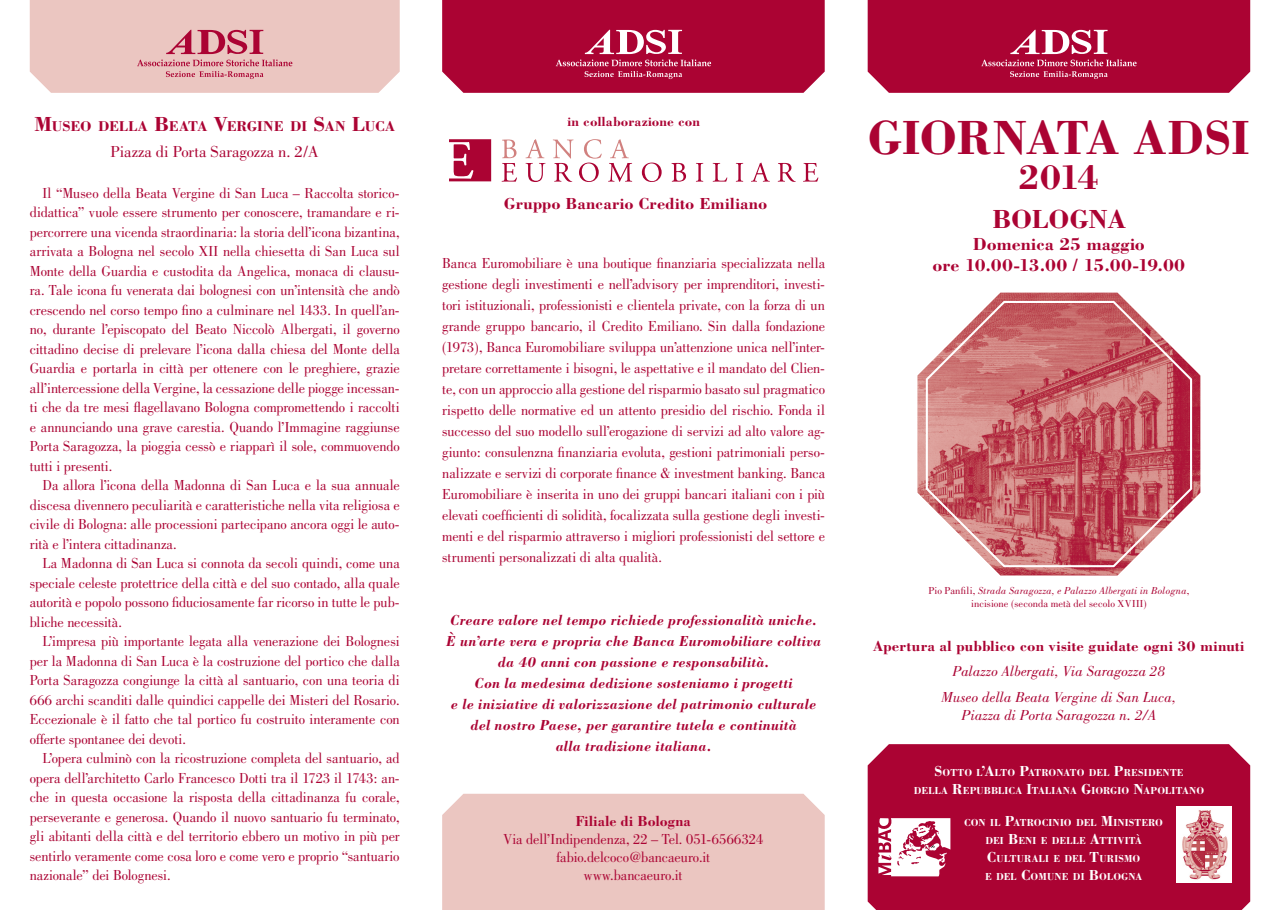
<style>
.page{position:relative;width:1280px;height:910px;background:#fff}
.page>*{position:absolute;margin:0;border:0;box-sizing:border-box;transform-origin:0 0}
.t1{font:700 49.5px "Bodoni";letter-spacing:-.015em;color:#ab0333}
.t2{font:700 36px "Bodoni";color:#ab0333}
.t3{font:700 27px "Bodoni";letter-spacing:-.01em;color:#ab0333}
.t4{font:700 18px "Bodoni";letter-spacing:-.005em;color:#ab0333}
.t5{font:700 16.5px "Bodoni";letter-spacing:.01em;color:#ab0333}
.t6{font:16.5px "Bodoni";color:#ab0333}
.t7{font:15px/19.5px "Bodoni";letter-spacing:-.005em;color:#ab0333;text-align:justify;scale:.95 1}
.t8{font:italic 700 15px/21px "Bodoni";letter-spacing:.02em;color:#ab0333;text-align:center;scale:.95 1}
.t9{font:italic 15px "Bodoni";letter-spacing:.005em;color:#ab0333}
.t10{font:700 15px "Bodoni";letter-spacing:.015em;color:#ab0333}
.t11{font:700 15px "Bodoni";letter-spacing:.015em;color:#ab0333;scale:.95 1}
.t12{font:700 14.7px "Bodoni";letter-spacing:.015em;color:#ab0333}
.t13{font:700 13.5px "Bodoni";letter-spacing:.01em;color:#ab0333}
.t14{font:700 10.5px "Bodoni";letter-spacing:.025em;color:#fff;scale:.95 1}
.t15{font:italic 10.5px "Bodoni";letter-spacing:.02em;color:#ab0333}
.t16{font:10.5px "Bodoni";letter-spacing:.005em;color:#ab0333}
.s1{font-size:21px}
.s2{font-style:normal}
.s3{font-size:15px}
</style>
<div class="page">
<div style="left:442px;top:794px;width:383px;height:116px;background:#ebc6c1"></div>
<div style="left:868px;top:744px;width:382px;height:166px;background:#ab0333"></div>
<svg style="left:642px;top:163px;width:20px;height:19px"></svg>
<svg style="left:671px;top:163px;width:15px;height:19px"></svg>
<svg style="left:696px;top:163px;width:7px;height:19px"></svg>
<svg style="left:713px;top:163px;width:14px;height:19px"></svg>
<svg style="left:736px;top:163px;width:7px;height:19px"></svg>
<svg style="left:751px;top:163px;width:19px;height:19px"></svg>
<svg style="left:778px;top:163px;width:18px;height:19px"></svg>
<svg style="left:803px;top:163px;width:15px;height:19px"></svg>
<svg style="left:502px;top:140px;width:15px;height:42px"></svg>
<svg style="left:525px;top:139px;width:20px;height:43px"></svg>
<svg style="left:553px;top:140px;width:20px;height:42px"></svg>
<svg style="left:579px;top:139px;width:23px;height:43px"></svg>
<svg style="left:608px;top:139px;width:24px;height:43px"></svg>
<svg style="left:449px;top:139px;width:42px;height:42px;background:#bb345a"></svg>
<img style="left:917px;top:293px;width:283px;height:282px">
<svg style="left:30px;top:0;width:370px;height:93px;background:#e8bebb"></svg>
<svg style="left:442px;top:0;width:383px;height:93px;background:#af113f"></svg>
<svg style="left:868px;top:0;width:382px;height:93px;background:#af103e"></svg>
<svg style="left:925px;top:299px;width:268px;height:269px;background:#ce7a7f"></svg>
<svg style="left:878px;top:818px;width:72px;height:58px"></svg>
<div style="left:1177px;top:806px;width:55px;height:77px;background:#fff"></div>
<img style="left:1182px;top:810px;width:46px;height:70px">
<p class="t12" style="left:35px;top:117px;width:213px"><span class="s1">M</span>USEO DELLA <span class="s1">B</span>EATA <span class="s1">V</span>ERGIN</p>
<p class="t12" style="left:274px;top:117px;width:122px">E DI <span class="s1">S</span>AN <span class="s1">L</span>UCA</p>
<p class="t6" style="left:110px;top:142px;width:210px">Piazza di Porta Saragozza n. 2/A</p>
<p class="t7" style="left:30px;top:183px;width:391px;text-indent:13px">Il “Museo della Beata Vergine di San Luca – Raccolta storico&shy;didattica” vuole essere strumento per conoscere, tramandare e ri&shy;percorrere una vicenda straordinaria: la storia dell’icona bizantina, arrivata a Bologna nel secolo XII nella chiesetta di San Luca sul Monte della Guardia e custodita da Angelica, monaca di clausu&shy;ra. Tale icona fu venerata dai bolognesi con un’intensità che andò crescendo nel corso tempo fino a culminare nel 1433. In quell’an&shy;no, durante l’episcopato del Beato Niccolò Albergati, il governo cittadino decise di prelevare l’icona dalla chiesa del Monte della Guardia e portarla in città per ottenere con le preghiere, grazie all’intercessione della Vergine, la cessazione delle piogge incessan&shy;ti che da tre mesi flagellavano Bologna compromettendo i raccolti e annunciando una grave carestia. Quando l’Immagine raggiunse Porta Saragozza, la pioggia cessò e riapparì il sole, commuovendo tutti i presenti.</p>
<p class="t7" style="left:30px;top:475px;width:391px;text-indent:13px">Da allora l’icona della Madonna di San Luca e la sua annuale discesa divennero peculiarità e caratteristiche nella vita religiosa e civile di Bologna: alle processioni partecipano ancora oggi le auto&shy;rità e l’intera cittadinanza.</p>
<p class="t7" style="left:30px;top:553px;width:391px;text-indent:13px">La Madonna di San Luca si connota da secoli quindi, come una speciale celeste protettrice della città e del suo contado, alla quale autorità e popolo possono fiduciosamente far ricorso in tutte le pub&shy;bliche necessità.</p>
<p class="t7" style="left:30px;top:631px;width:391px;text-indent:13px">L’impresa più importante legata alla venerazione dei Bolognesi per la Madonna di San Luca è la costruzione del portico che dalla Porta Saragozza congiunge la città al santuario, con una teoria di 666 archi scanditi dalle quindici cappelle dei Misteri del Rosario.<br>Eccezionale è il fatto che tal portico fu costruito interamente con offerte spontanee dei devoti.</p>
<p class="t7" style="left:30px;top:748px;width:391px;text-indent:13px">L’opera culminò con la ricostruzione completa del santuario, ad opera dell’architetto Carlo Francesco Dotti tra il 1723 il 1743: an&shy;che in questa occasione la risposta della cittadinanza fu corale, perseverante e generosa. Quando il nuovo santuario fu terminato, gli abitanti della città e del territorio ebbero un motivo in più per sentirlo veramente come cosa loro e come vero e proprio “santuario nazionale” dei Bolognesi.</p>
<p class="t13" style="left:567px;top:113px;width:134px">in collaborazione con</p>
<p class="t5" style="left:504px;top:193px;width:265px">Gruppo Bancario Credito Emiliano</p>
<p class="t7" style="left:442px;top:253px;width:405px;line-height:21px">Banca Euromobiliare è una boutique finanziaria specializzata nella gestione degli investimenti e nell’advisory per imprenditori, investi&shy;tori istituzionali, professionisti e clientela private, con la forza di un grande gruppo bancario, il Credito Emiliano. Sin dalla fondazione (1973), Banca Euromobiliare sviluppa un’attenzione unica nell’inter&shy;pretare correttamente i bisogni, le aspettative e il mandato del Clien&shy;te, con un approccio alla gestione del risparmio basato sul pragmatico rispetto delle normative ed un attento presidio del rischio. Fonda il successo del suo modello sull’erogazione di servizi ad alto valore ag&shy;giunto: consulenzna finanziaria evoluta, gestioni patrimoniali perso&shy;nalizzate e servizi di corporate finance &amp; investment banking. Banca Euromobiliare è inserita in uno dei gruppi bancari italiani con i più elevati coefficienti di solidità, focalizzata sulla gestione degli investi&shy;menti e del risparmio attraverso i migliori professionisti del settore e strumenti personalizzati di alta qualità.</p>
<p class="t8" style="left:450px;top:609px;width:387px">Creare valore nel tempo richiede professionalità uniche.</p>
<p class="t8" style="left:446px;top:630px;width:396px">È un’arte vera e propria che Banca Euromobiliare coltiva da 40 anni con passione e responsabilità.</p>
<p class="t8" style="left:475px;top:672px;width:336px">Con la medesima dedizione sosteniamo i progetti</p>
<p class="t8" style="left:451px;top:693px;width:386px">e le iniziative di valorizzazione del patrimonio culturale del nostro Paese, per garantire tutela e continuità</p>
<p class="t8" style="left:556px;top:735px;width:166px">alla tradizione italiana.</p>
<p class="t11" style="left:576px;top:812px;width:123px">Filiale di Bologna</p>
<p class="t7" style="left:503px;top:829px;width:275px">Via dell’Indipendenza, 22 – Tel. 051-6566324</p>
<p class="t7" style="left:556px;top:847px;width:163px">fabio.delcoco@bancaeuro.it</p>
<p class="t7" style="left:584px;top:865px;width:105px">www.bancaeuro.it</p>
<p class="t1" style="left:867px;top:107px;width:384px">GIORNATA ADSI</p>
<p class="t2" style="left:1018px;top:154px;width:82px">2014</p>
<p class="t3" style="left:992px;top:202px;width:135px">BOLOGNA</p>
<p class="t4" style="left:973px;top:233px;width:173px">Domenica 25 maggio</p>
<p class="t4" style="left:932px;top:254px;width:254px">ore 10.00-13.00 / 15.00-19.00</p>
<p class="t15" style="left:928px;top:585px;width:263px"><span class="s2">Pio Panfili,</span> Strada Saragozza, e Palazzo Albergati in Bologna<span class="s2">,</span></p>
<p class="t16" style="left:971px;top:597px;width:177px">incisione (seconda metà del secolo XVIII)</p>
<p class="t10" style="left:873px;top:636px;width:373px">Apertura al pubblico con visite guidate ogni 30 minuti</p>
<p class="t9" style="left:952px;top:663px;width:214px">Palazzo Albergati, Via Saragozza 28</p>
<p class="t9" style="left:941px;top:688px;width:236px">Museo della Beata Vergine di San Luca,</p>
<p class="t9" style="left:961px;top:706px;width:196px">Piazza di Porta Saragozza n. 2/A</p>
<p class="t14" style="left:934px;top:766px;width:18px"><span class="s3">S</span>OTTO</p>
<p class="t14" style="left:976px;top:766px;width:63px">L<span class="s3">’A</span>LTO <span class="s3">P</span>ATRONATO</p>
<p class="t14" style="left:1089px;top:766px;width:101px">DEL <span class="s3">P</span>RESIDENTE</p>
<p class="t14" style="left:914px;top:784px;width:153px">DELLA <span class="s3">R</span>EPUBBLICA <span class="s3">I</span>TALIANA</p>
<p class="t14" style="left:1081px;top:784px;width:19px"><span class="s3">G</span>IORGIO</p>
<p class="t14" style="left:1133px;top:784px;width:20px"><span class="s3">N</span>APO</p>
<p class="t14" style="left:1165px;top:784px;width:15px">LITANO</p>
<p class="t14" style="left:964px;top:816px;width:61px">CON IL <span class="s3">P</span>ATRO</p>
<p class="t14" style="left:1042px;top:816px;width:15px">CINIO</p>
<p class="t14" style="left:1076px;top:816px;width:46px">DEL <span class="s3">M</span>INIST</p>
<p class="t14" style="left:1141px;top:816px;width:16px">ERO</p>
<p class="t14" style="left:985px;top:834px;width:128px">DEI <span class="s3">B</span>ENI E DELLE <span class="s3">A</span>TTIVIT</p>
<p class="t14" style="left:1135px;top:834px;width:9px">À</p>
<p class="t14" style="left:987px;top:852px;width:135px"><span class="s3">C</span>ULTURALI E DEL <span class="s3">T</span>URISMO</p>
<p class="t14" style="left:985px;top:870px;width:144px">E DEL <span class="s3">C</span>OMUNE DI <span class="s3">B</span>OLOGNA</p>
</div>
